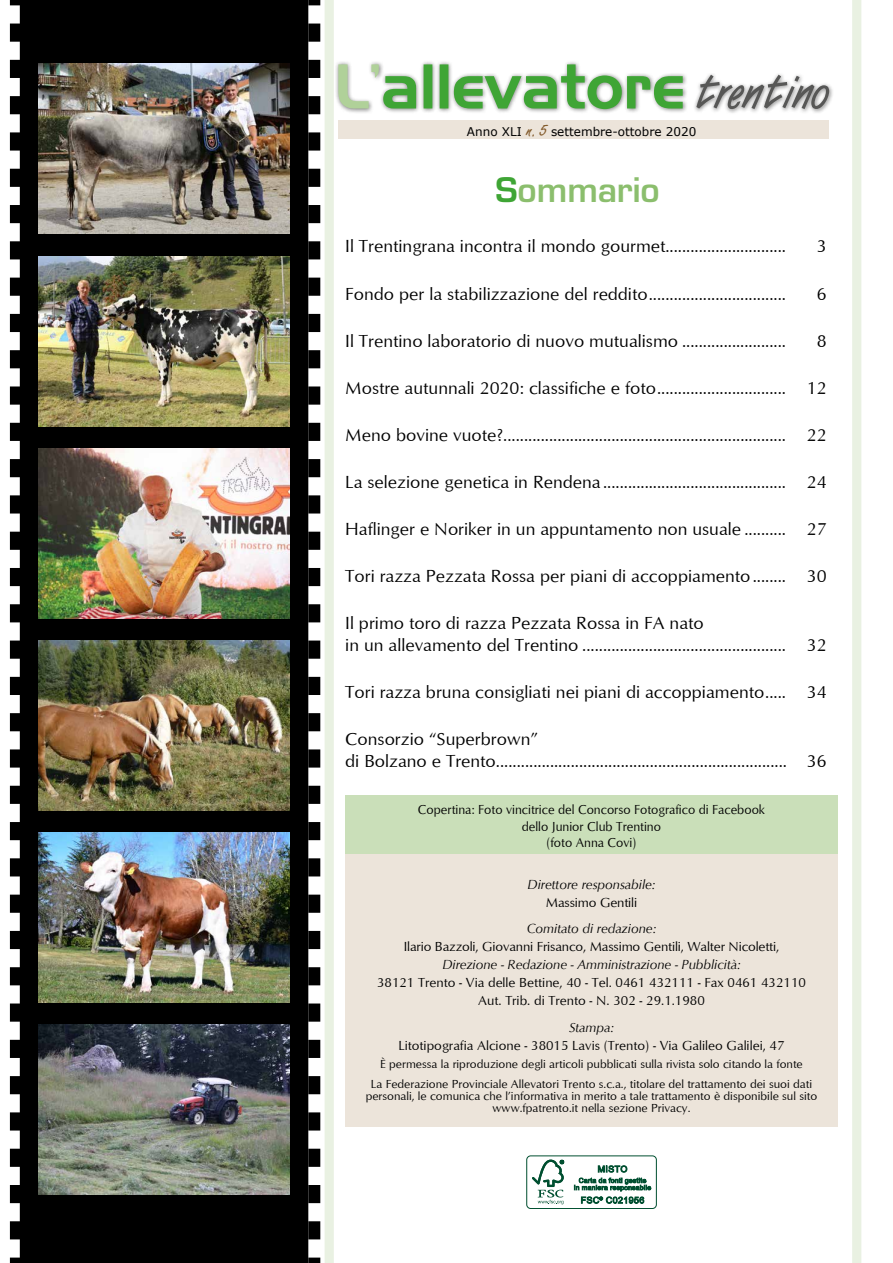
<style>
.page{position:relative;width:893px;height:1263px;background:#fff}
.page>*{position:absolute;margin:0;border:0;box-sizing:border-box;transform-origin:0 0}
.t1{font:600 33px "Eurostile";color:#8bbe6d}
.t2{font:18px/21.6px "Optimum";color:#000}
.t3{font:13.5px/18px "Optimum";color:#000;text-align:center}
.t4{font:italic 13.5px "Optimum";color:#000}
.t5{font:13.5px/16.5px "Optimum";color:#000;text-align:center;scale:.94 1}
.t6{font:12px/20.5px "Optimum";color:#000;text-align:center}
.t7{font:12px "Verdana";color:#000}
.s1{font-family:"Freestyle Script";font-size:21px;color:#835b2c}
.s2{color:#3fa535}
</style>
<div class="page">
<div style="left:22px;top:0;width:286px;height:1263px;background:#000"></div>
<img style="left:39px;top:64px;width:251px;height:170px">
<div style="left:325px;top:0;width:9px;height:1263px;background:#e9f1e2"></div>
<svg style="left:10px;top:0;width:12px;height:1263px"></svg>
<svg style="left:308px;top:0;width:12px;height:1263px"></svg>
<div style="left:345px;top:853px;width:493px;height:274px;background:#ece4da"></div>
<div style="left:852px;top:0;width:9px;height:1263px;background:#e9f1e2"></div>
<div style="left:345px;top:795px;width:493px;height:58px;background:#cadfb9"></div>
<div style="left:334px;top:61px;width:50px;height:53px;background:#000;opacity:.5"></div>
<div style="left:379px;top:61px;width:309px;height:54px;background:#000;opacity:.5"></div>
<svg style="left:338px;top:64px;width:345px;height:45px"></svg>
<div style="left:693px;top:71px;width:142px;height:44px;background:#000;opacity:.5"></div>
<svg style="left:696px;top:75px;width:133px;height:34px"></svg>
<div style="left:338px;top:120px;width:491px;height:19px;background:#ece4da"></div>
<img style="left:38px;top:448px;width:251px;height:170px">
<img style="left:38px;top:640px;width:251px;height:170px">
<img style="left:38px;top:833px;width:251px;height:170px">
<img style="left:38px;top:256px;width:251px;height:170px">
<img style="left:38px;top:1025px;width:251px;height:170px">
<div style="left:526px;top:1155px;width:131px;height:54px;border:1px solid #004f30;border-radius:4px"></div>
<svg style="left:532px;top:1159px;width:32px;height:45px"></svg>
<svg style="left:574px;top:1165px;width:77px;height:39px"></svg>
<p class="t7" style="left:467px;top:124px;width:231px">Anno XLI <span class="s1">n. 5</span> settembre-ottobre 2020</p>
<h1 class="t1" style="left:495px;top:169px;width:166px"><span class="s2">S</span>ommario</h1>
<p class="t2" style="left:345px;top:235px;width:442px">Il Trentingrana incontra il mondo gourmet.............................</p>
<p class="t2" style="left:817px;top:235px;width:11px">3</p>
<p class="t2" style="left:345px;top:282px;width:442px">Fondo per la stabilizzazione del reddito.................................</p>
<p class="t2" style="left:817px;top:282px;width:11px">6</p>
<p class="t2" style="left:345px;top:329px;width:442px">Il Trentino laboratorio di nuovo mutualismo .........................</p>
<p class="t2" style="left:817px;top:329px;width:11px">8</p>
<p class="t2" style="left:345px;top:376px;width:483px">Mostre autunnali 2020: classifiche e foto............................... 12</p>
<p class="t2" style="left:345px;top:423px;width:483px">Meno bovine vuote?.................................................................... 22</p>
<p class="t2" style="left:345px;top:471px;width:483px">La selezione genetica in Rendena ............................................ 24</p>
<p class="t2" style="left:345px;top:518px;width:483px">Haflinger e Noriker in un appuntamento non usuale .......... 27</p>
<p class="t2" style="left:345px;top:565px;width:483px">Tori razza Pezzata Rossa per piani di accoppiamento........ 30</p>
<p class="t2" style="left:345px;top:612px;width:483px">Il primo toro di razza Pezzata Rossa in FA nato<br>in un allevamento del Trentino ................................................. 32</p>
<p class="t2" style="left:345px;top:681px;width:483px">Tori razza bruna consigliati nei piani di accoppiamento..... 34</p>
<p class="t2" style="left:345px;top:728px;width:483px">Consorzio “Superbrown”<br>di Bolzano e Trento...................................................................... 36</p>
<p class="t5" style="left:418px;top:801px;width:371px">Copertina: Foto vincitrice del Concorso Fotografico di Facebook dello Junior Club Trentino<br>(foto Anna Covi)</p>
<p class="t4" style="left:528px;top:876px;width:129px">Direttore responsabile:</p>
<p class="t3" style="left:546px;top:893px;width:93px">Massimo Gentili</p>
<p class="t4" style="left:527px;top:921px;width:131px">Comitato di redazione:</p>
<p class="t3" style="left:404px;top:937px;width:377px">Ilario Bazzoli, Giovanni Frisanco, Massimo Gentili, Walter Nicoletti,</p>
<p class="t4" style="left:442px;top:957px;width:300px">Direzione - Redazione - Amministrazione - Pubblicità:</p>
<p class="t3" style="left:377px;top:973px;width:430px">38121 Trento - Via delle Bettine, 40 - Tel. 0461 432111 - Fax 0461 432110<br>Aut. Trib. di Trento - N. 302 - 29.1.1980</p>
<p class="t4" style="left:569px;top:1019px;width:46px">Stampa:</p>
<p class="t3" style="left:398px;top:1036px;width:388px">Litotipografia Alcione - 38015 Lavis (Trento) - Via Galileo Galilei, 47</p>
<p class="t6" style="left:371px;top:1053px;width:443px">È permessa la riproduzione degli articoli pubblicati sulla rivista solo citando la fonte<br>La Federazione Provinciale Allevatori Trento s.c.a., titolare del trattamento dei suoi dati</p>
<p class="t6" style="left:366px;top:1090px;width:453px;line-height:12px">personali, le comunica che l’informativa in merito a tale trattamento è disponibile sul sito www.fpatrento.it nella sezione Privacy.</p>
</div>
